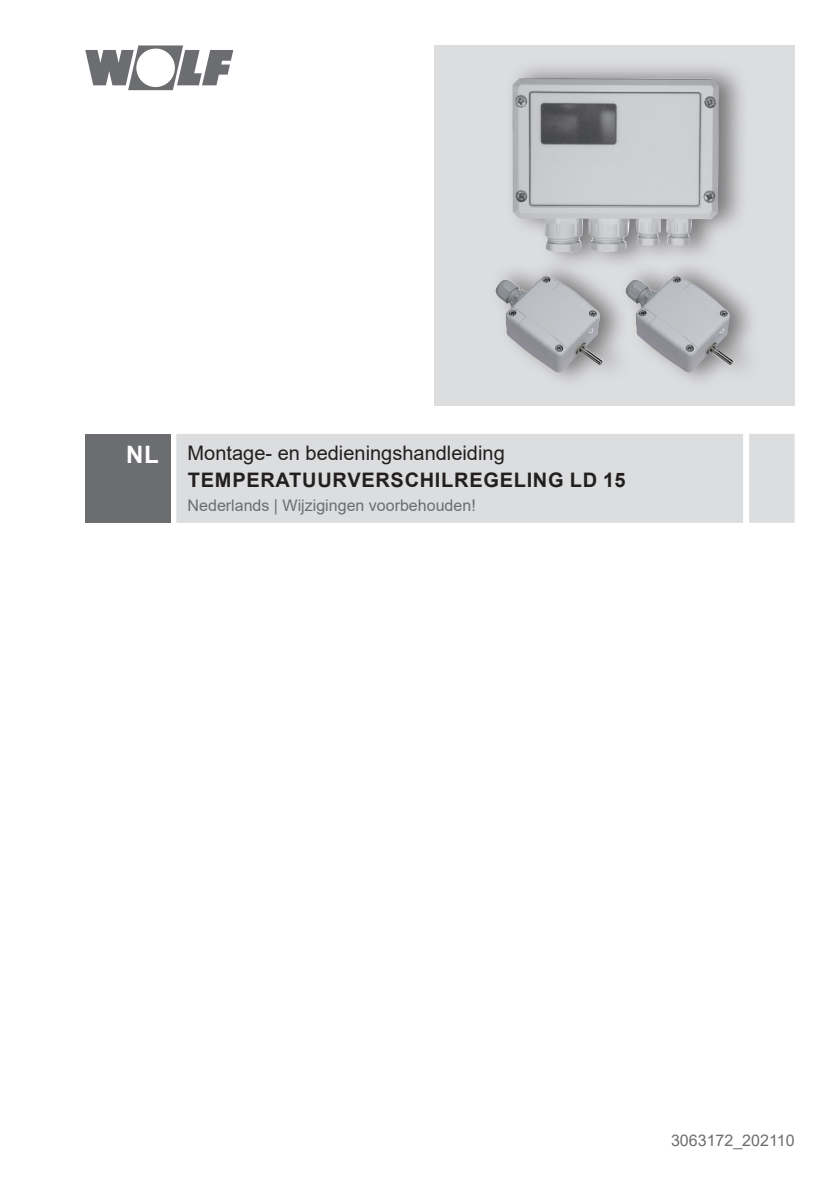
<style>
.page{position:relative;width:840px;height:1191px;background:#fff}
.page>*{position:absolute;margin:0;border:0;box-sizing:border-box;transform-origin:0 0}
.Titel_Laenderkuerzel{font:700 24px "Arial";color:#fff}
.Titel_Produkt01_klei{font:20px "Arial";color:#231f20}
.Titel_Produkt01_klei-2{font:700 20px "Arial";letter-spacing:.035em;color:#231f20}
.Titel_Sprache{font:16px "Arial";color:#6c6d70}
</style>
<div class="page">
<svg style="left:85px;top:45px;width:148px;height:45px"></svg>
<div style="left:85px;top:434px;width:85px;height:89px;background:#6c6d70"></div>
<div style="left:176px;top:434px;width:618px;height:89px;background:#dcdddf"></div>
<div style="left:434px;top:45px;width:360px;height:361px;background:#dcdddf"></div>
<div style="left:505px;top:60px;width:243px;height:211px;background:#231f20;opacity:.54"></div>
<img style="left:512px;top:78px;width:206px;height:174px">
<div style="left:489px;top:257px;width:142px;height:133px;background:#231f20;opacity:.54"></div>
<img style="left:495px;top:275px;width:107px;height:98px">
<div style="left:619px;top:257px;width:141px;height:133px;background:#231f20;opacity:.54"></div>
<img style="left:625px;top:275px;width:107px;height:98px">
<p class="Titel_Laenderkuerzel" style="left:126px;top:437px;width:34px">NL</p>
<p class="Titel_Produkt01_klei" style="left:187px;top:439px;width:318px">Montage- en bedieningshandleiding</p>
<p class="Titel_Produkt01_klei-2" style="left:188px;top:465px;width:439px">TEMPERATUURVERSCHILREGELING LD 15</p>
<p class="Titel_Sprache" style="left:187px;top:495px;width:289px">Nederlands | Wijzigingen voorbehouden!</p>
<p class="Titel_Sprache" style="left:670px;top:1129px;width:125px">3063172_202110</p>
</div>
